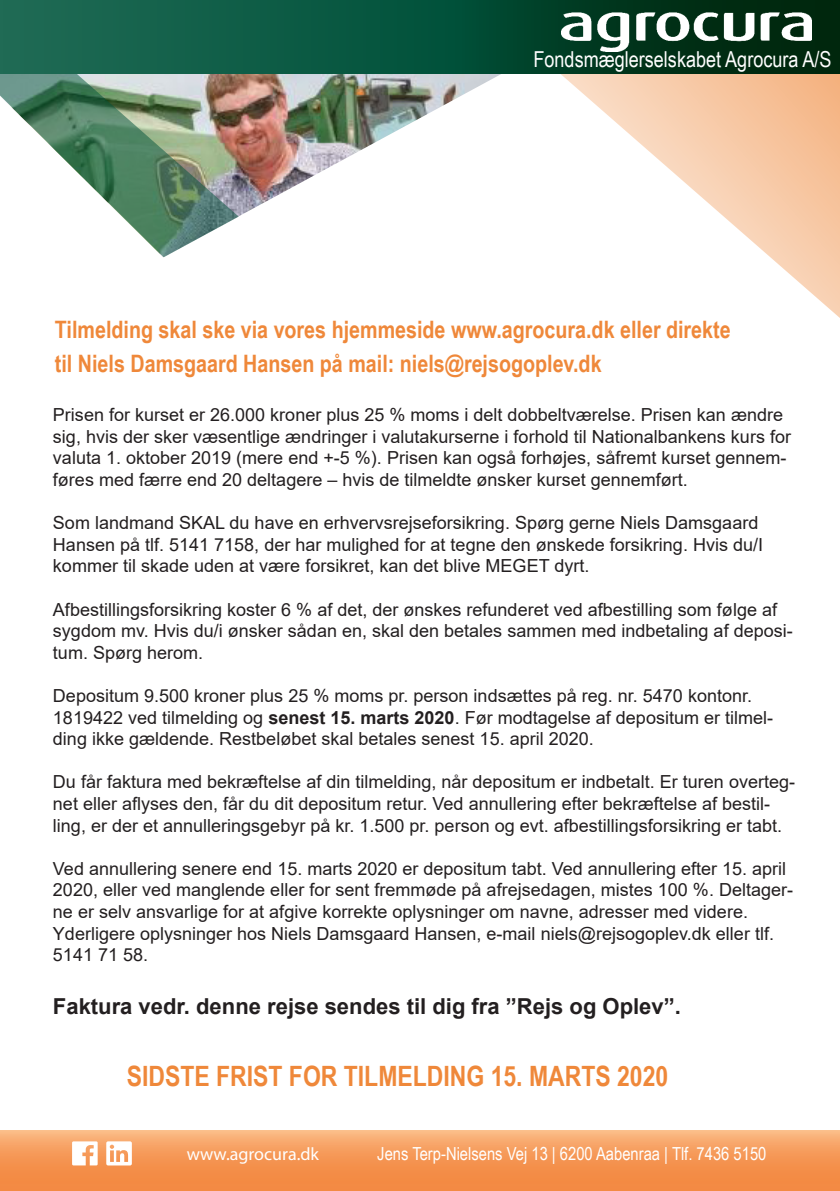
<style>
.page{position:relative;width:840px;height:1191px;background:#fff}
.page>*{position:absolute;margin:0;border:0;box-sizing:border-box;transform-origin:0 0}
.t1{font:700 28px "Arial Narrow";color:#ef883a}
.t2{font:700 24px/33.6px "Arial Narrow";color:#ef883a}
.t3{font:700 22px "Arial";color:#231f20}
.t4{font:22px "Arial Narrow";color:#fff}
.t5{font:18px/21.6px "Arial";color:#231f20}
.t6{font:18px "Arial Narrow";color:#fff}
.t7{font:18px "Myriad Pro";color:#fff}
.s1{font-weight:700}
</style>
<div class="page">
<img style="left:238px;top:74px;width:263px;height:143px">
<img style="left:0;top:74px;width:238px;height:183px">
<svg style="left:561px;top:74px;width:278px;height:243px"></svg>
<div style="left:0;top:1130px;width:839px;height:61px;background:linear-gradient(to bottom,#f9b27a,#f18035)"></div>
<div style="left:0;top:0;width:839px;height:74px;background:linear-gradient(to right,#1a725d,#00250b)"></div>
<svg style="left:72px;top:1141px;width:26px;height:24px"></svg>
<svg style="left:106px;top:1141px;width:26px;height:24px"></svg>
<img style="left:561px;top:12px;width:250px;height:40px">
<p class="t4" style="left:533px;top:43px;width:299px">Fondsmæglerselskabet Agrocura A/S</p>
<p class="t2" style="left:55px;top:312px;width:677px">Tilmelding skal ske via vores hjemmeside www.agrocura.dk eller direkte til Niels Damsgaard Hansen på mail: niels@rejsogoplev.dk</p>
<p class="t5" style="left:53px;top:404px;width:739px">Prisen for kurset er 26.000 kroner plus 25 % moms i delt dobbeltværelse. Prisen kan ændre sig, hvis der sker væsentlige ændringer i valutakurserne i forhold til Nationalbankens kurs for valuta 1. oktober 2019 (mere end +-5 %). Prisen kan også forhøjes, såfremt kurset gennem&shy;føres med færre end 20 deltagere – hvis de tilmeldte ønsker kurset gennemført.</p>
<p class="t5" style="left:53px;top:512px;width:711px">Som landmand SKAL du have en erhvervsrejseforsikring. Spørg gerne Niels Damsgaard<br>Hansen på tlf. 5141 7158, der har mulighed for at tegne den ønskede forsikring. Hvis du/I kommer til skade uden at være forsikret, kan det blive MEGET dyrt.</p>
<p class="t5" style="left:53px;top:598px;width:741px">Afbestillingsforsikring koster 6 % af det, der ønskes refunderet ved afbestilling som følge af sygdom mv. Hvis du/i ønsker sådan en, skal den betales sammen med indbetaling af deposi&shy;tum. Spørg herom.</p>
<p class="t5" style="left:53px;top:684px;width:721px">Depositum 9.500 kroner plus 25 % moms pr. person indsættes på reg. nr. 5470 kontonr.<br>1819422 ved tilmelding og <span class="s1">senest 15. marts 2020</span>. Før modtagelse af depositum er tilmel&shy;ding ikke gældende. Restbeløbet skal betales senest 15. april 2020.</p>
<p class="t5" style="left:53px;top:771px;width:743px">Du får faktura med bekræftelse af din tilmelding, når depositum er indbetalt. Er turen overteg&shy;net eller aflyses den, får du dit depositum retur. Ved annullering efter bekræftelse af bestil&shy;ling, er der et annulleringsgebyr på kr. 1.500 pr. person og evt. afbestillingsforsikring er tabt.</p>
<p class="t5" style="left:53px;top:857px;width:741px">Ved annullering senere end 15. marts 2020 er depositum tabt. Ved annullering efter 15. april<br>2020, eller ved manglende eller for sent fremmøde på afrejsedagen, mistes 100 %. Deltager&shy;ne er selv ansvarlige for at afgive korrekte oplysninger om navne, adresser med videre.</p>
<p class="t5" style="left:53px;top:922px;width:722px">Yderligere oplysninger hos Niels Damsgaard Hansen, e-mail niels@rejsogoplev.dk eller tlf.<br>5141 71 58.</p>
<p class="t3" style="left:53px;top:990px;width:629px">Faktura vedr. denne rejse sendes til dig fra ”Rejs og Oplev”.</p>
<p class="t1" style="left:127px;top:1055px;width:542px">SIDSTE FRIST FOR TILMELDING 15. MARTS 2020</p>
<p class="t7" style="left:186px;top:1143px;width:134px">www.agrocura.dk</p>
<p class="t6" style="left:377px;top:1140px;width:390px">Jens Terp-Nielsens Vej 13 | 6200 Aabenraa | Tlf. 7436 5150</p>
</div>
